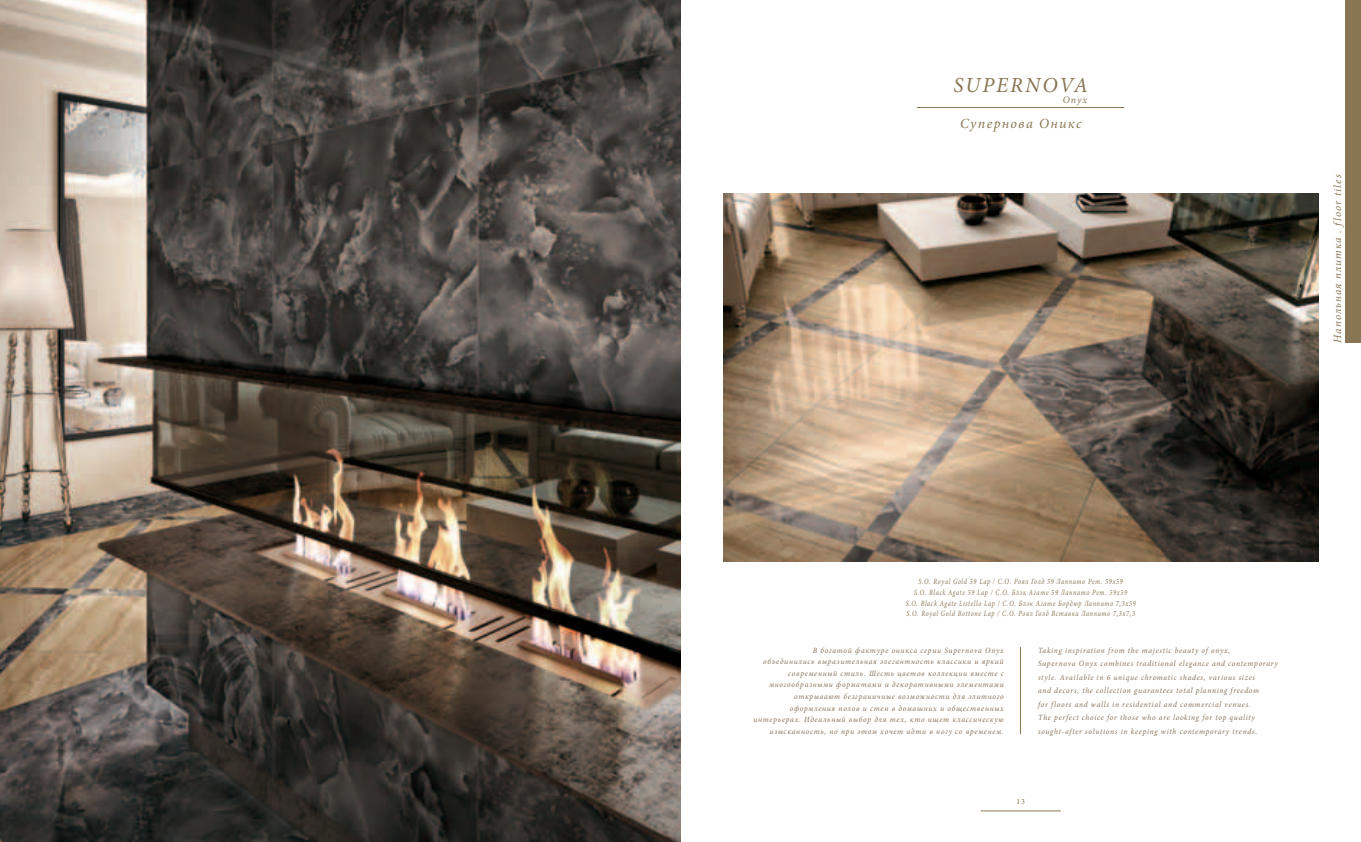
<style>
.page{position:relative;width:1361px;height:842px;background:#fff}
.page>*{position:absolute;margin:0;border:0;box-sizing:border-box;transform-origin:0 0}
.t1{font:italic 21.5px "Minion Pro";letter-spacing:.095em;color:#887551}
.t2{font:italic 14px "Minion Pro";letter-spacing:.095em;color:#887551}
.t3{font:italic 11px "Minion Pro";letter-spacing:.1em;color:#887551}
.t4{font:italic 10px "Minion Pro";color:#887551}
.t5{font:italic 8px/11.6px "Minion Pro";letter-spacing:.095em;color:#867058;text-align:right;scale:.95 1}
.t6{font:italic 8px/10.8px "Minion Pro";letter-spacing:.095em;color:#887551;text-align:center;scale:.8 1}
.t7{font:8px "Minion Pro";color:#887551}
</style>
<div class="page">
<img style="left:0;top:0;width:680px;height:842px">
<img style="left:723px;top:194px;width:595px;height:367px">
<hr style="left:917px;top:107px;width:207px;height:1px;background:#887551">
<hr style="left:1020px;top:647px;width:1px;height:87px;background:#887551">
<div style="left:1345px;top:0;width:16px;height:343px;background:#887551"></div>
<hr style="left:981px;top:811px;width:79px;height:1px;background:#887551">
<h1 class="t1" style="left:953px;top:77px;width:136px">SUPERNOVA</h1>
<h2 class="t2" style="left:960px;top:118px;width:123px">Супернова Оникс</h2>
<p class="t4" style="left:1063px;top:95px;width:26px">Onyx</p>
<h3 class="t3" style="left:1333px;top:343px;width:170px;rotate:-90deg">Haпoльнaя плиткa . floor tiles</h3>
<p class="t6" style="left:905px;top:577px;width:289px">S.O. Royal Gold 59 Lap / С.О. Роял Голд 59 Лаппато Рет. 59x59<br>S.O. Black Agate 59 Lap / С.О. Блэк Агате 59 Лаппато Рет. 59x59<br>S.O. Black Agate Listello Lap / С.О. Блэк Агате Бордюр Лаппато 7,3x59<br>S.O. Royal Gold Bottone Lap / С.О. Роял Голд Вставка Лаппато 7,3x7,3</p>
<p class="t5" style="left:753px;top:645px;width:265px">В богатой фактуре оникса серии Supernova Onyx<br>объединились выразительная элегантность классики и яркий современный стиль. Шесть цветов коллекции вместе с многообразными форматами и декоративными элементами открывают безграничные возможности для элитного оформления полов и стен в домашних и общественных интерьерах. Идеальный выбор для тех, кто ищет классическую изысканность, но при этом хочет идти в ногу со временем.</p>
<p class="t5" style="left:1038px;top:644px;width:254px;line-height:13.5px;text-align:left">Taking inspiration from the majestic beauty of onyx,<br>Supernova Onyx combines traditional elegance and contemporary style. Available in 6 unique chromatic shades, various sizes<br>and decors, the collection guarantees total planning freedom<br>for floors and walls in residential and commercial venues.<br>The perfect choice for those who are looking for top quality sought-after solutions in keeping with contemporary trends.</p>
<p class="t7" style="left:1016px;top:799px;width:10px">13</p>
</div>
